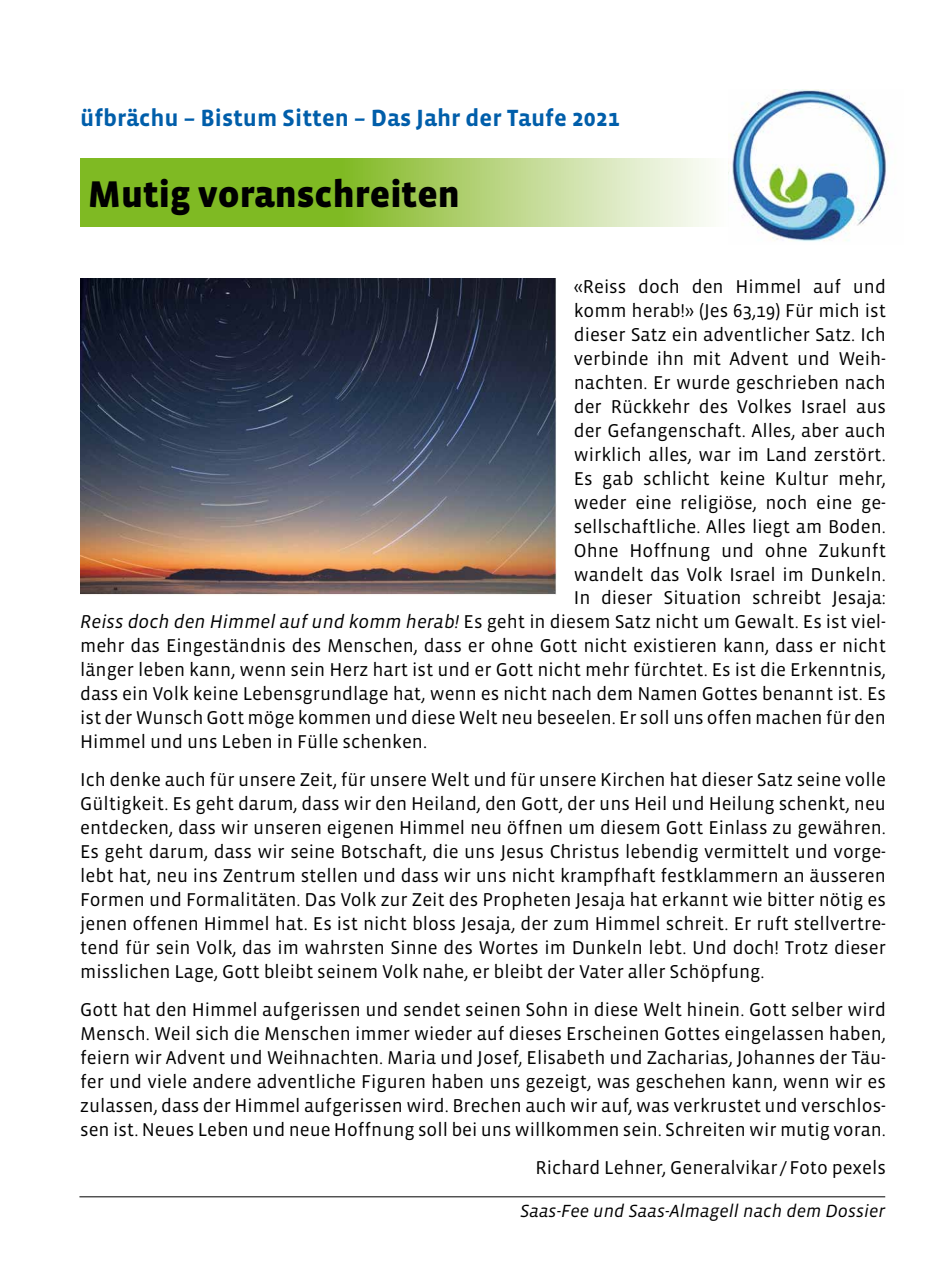
<style>
.page{position:relative;width:942px;height:1276px;background:#fff}
.page>*{position:absolute;margin:0;border:0;box-sizing:border-box;transform-origin:0 0}
.t1{font:900 38px "Vista Sans";color:#000}
.t2{font:700 24px "Vista Sans";color:#005eaa}
.t3{font:19px/24px "Vista Sans";color:#000;text-align:justify}
.t4{font:italic 18px "Vista Sans";color:#000}
.s1{font-style:italic}
</style>
<div class="page">
<svg style="left:80px;top:158px;width:631px;height:68px;background:#a5cc63"></svg>
<img style="left:728px;top:90px;width:161px;height:152px">
<img style="left:80px;top:278px;width:476px;height:317px">
<hr style="left:79px;top:1196px;width:805px;height:1px;background:#000">
<p class="t2" style="left:80px;top:106px;width:541px">üfbrächu – Bistum Sitten – Das Jahr der Taufe 2021</p>
<h1 class="t1" style="left:88px;top:175px;width:373px">Mutig voranschreiten</h1>
<p class="t3" style="left:573px;top:275px;width:313px">«Reiss doch den Himmel auf und</p>
<p class="t3" style="left:573px;top:299px;width:313px">komm herab!» (Jes 63,19) Für mich ist</p>
<p class="t3" style="left:573px;top:323px;width:313px">dieser Satz ein adventlicher Satz. Ich</p>
<p class="t3" style="left:573px;top:347px;width:313px">verbinde ihn mit Advent und Weih-</p>
<p class="t3" style="left:573px;top:371px;width:313px">nachten. Er wurde geschrieben nach</p>
<p class="t3" style="left:573px;top:395px;width:313px">der Rückkehr des Volkes Israel aus</p>
<p class="t3" style="left:573px;top:419px;width:313px">der Gefangenschaft. Alles, aber auch</p>
<p class="t3" style="left:573px;top:443px;width:313px">wirklich alles, war im Land zerstört.</p>
<p class="t3" style="left:573px;top:467px;width:313px">Es gab schlicht keine Kultur mehr,</p>
<p class="t3" style="left:573px;top:490px;width:313px">weder eine religiöse, noch eine ge-</p>
<p class="t3" style="left:573px;top:514px;width:313px">sellschaftliche. Alles liegt am Boden.</p>
<p class="t3" style="left:573px;top:538px;width:313px">Ohne Hoffnung und ohne Zukunft</p>
<p class="t3" style="left:573px;top:562px;width:313px">wandelt das Volk Israel im Dunkeln.</p>
<p class="t3" style="left:573px;top:586px;width:313px">In dieser Situation schreibt Jesaja:</p>
<p class="t3" style="left:80px;top:610px;width:807px"><span class="s1">Reiss doch den Himmel auf und komm herab!</span> Es geht in diesem Satz nicht um Gewalt. Es ist viel-</p>
<p class="t3" style="left:80px;top:634px;width:807px">mehr das Eingeständnis des Menschen, dass er ohne Gott nicht existieren kann, dass er nicht</p>
<p class="t3" style="left:80px;top:658px;width:807px">länger leben kann, wenn sein Herz hart ist und er Gott nicht mehr fürchtet. Es ist die Erkenntnis,</p>
<p class="t3" style="left:80px;top:682px;width:807px">dass ein Volk keine Lebensgrundlage hat, wenn es nicht nach dem Namen Gottes benannt ist. Es</p>
<p class="t3" style="left:80px;top:706px;width:807px">ist der Wunsch Gott möge kommen und diese Welt neu beseelen. Er soll uns offen machen für den</p>
<p class="t3" style="left:80px;top:730px;width:348px">Himmel und uns Leben in Fülle schenken.</p>
<p class="t3" style="left:80px;top:768px;width:807px">Ich denke auch für unsere Zeit, für unsere Welt und für unsere Kirchen hat dieser Satz seine volle Gültigkeit. Es geht darum, dass wir den Heiland, den Gott, der uns Heil und Heilung schenkt, neu entdecken, dass wir unseren eigenen Himmel neu öffnen um diesem Gott Einlass zu gewähren.<br>Es geht darum, dass wir seine Botschaft, die uns Jesus Christus lebendig vermittelt und vorge&shy;lebt hat, neu ins Zentrum stellen und dass wir uns nicht krampfhaft festklammern an äusseren Formen und Formalitäten. Das Volk zur Zeit des Propheten Jesaja hat erkannt wie bitter nötig es jenen offenen Himmel hat. Es ist nicht bloss Jesaja, der zum Himmel schreit. Er ruft stellvertre&shy;tend für sein Volk, das im wahrsten Sinne des Wortes im Dunkeln lebt. Und doch! Trotz dieser misslichen Lage, Gott bleibt seinem Volk nahe, er bleibt der Vater aller Schöpfung.</p>
<p class="t3" style="left:80px;top:998px;width:807px">Gott hat den Himmel aufgerissen und sendet seinen Sohn in diese Welt hinein. Gott selber wird Mensch. Weil sich die Menschen immer wieder auf dieses Erscheinen Gottes eingelassen haben, feiern wir Advent und Weihnachten. Maria und Josef, Elisabeth und Zacharias, Johannes der Täu&shy;fer und viele andere adventliche Figuren haben uns gezeigt, was geschehen kann, wenn wir es zulassen, dass der Himmel aufgerissen wird. Brechen auch wir auf, was verkrustet und verschlos&shy;sen ist. Neues Leben und neue Hoffnung soll bei uns willkommen sein. Schreiten wir mutig voran.</p>
<p class="t3" style="left:535px;top:1155px;width:352px">Richard Lehner, Generalvikar/Foto pexels</p>
<p class="t4" style="left:520px;top:1202px;width:366px">Saas-Fee und Saas-Almagell nach dem Dossier</p>
</div>
